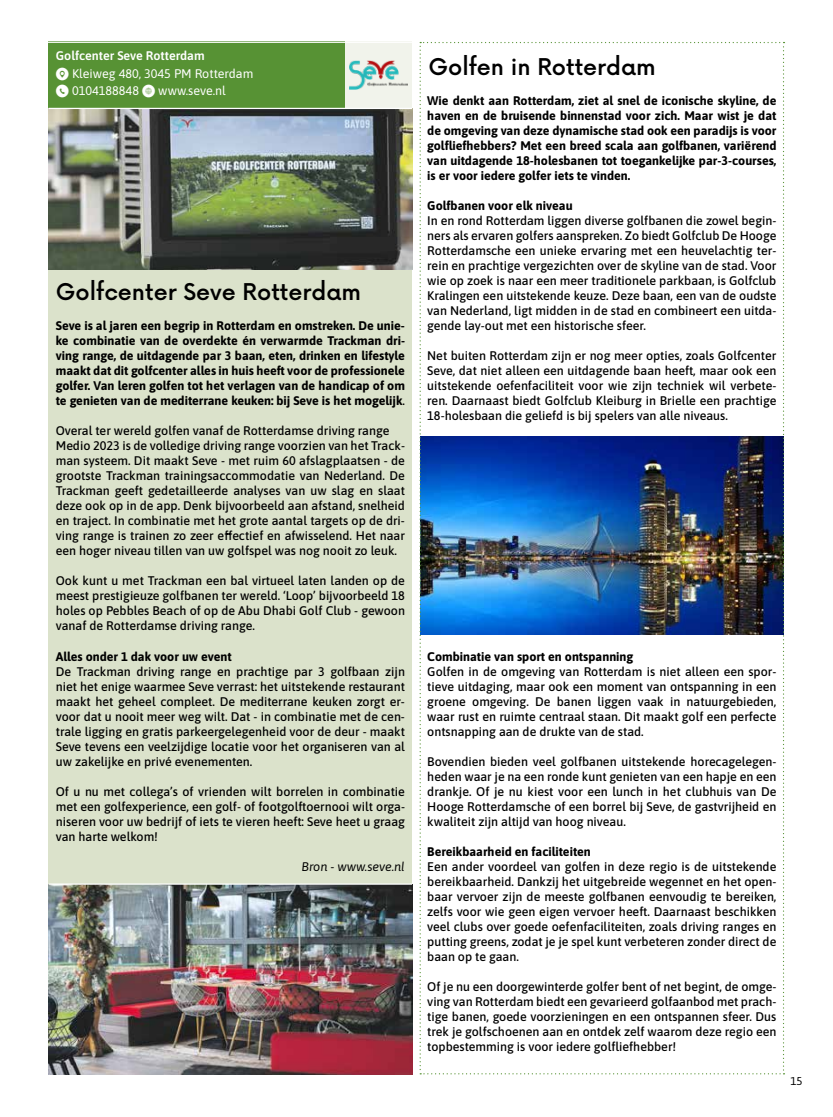
<style>
.page{position:relative;width:833px;height:1117px;background:#fff}
.page>*{position:absolute;margin:0;border:0;box-sizing:border-box;transform-origin:0 0}
.t1{font:500 22.5px "Now";color:#000}
.t2{font:12.5px/15px "Asap";color:#000;text-align:justify}
.t3{font:12.5px/17.5px "Asap";color:#fff}
.t4{font:italic 12.5px "Asap";color:#000}
.t5{font:11.25px "Asap";color:#000}
.s1{font-family:"Social Media Circled"}
</style>
<div class="page">
<div style="left:49px;top:158px;width:363px;height:917px;background:#dbe2cb"></div>
<div style="left:49px;top:42px;width:363px;height:32px;background:#579234"></div>
<div style="left:49px;top:59px;width:363px;height:32px;background:#579234"></div>
<div style="left:49px;top:77px;width:363px;height:32px;background:#579234"></div>
<img style="left:49px;top:109px;width:363px;height:160px">
<div style="left:345px;top:42px;width:67px;height:66px;background:#f1f3eb"></div>
<hr style="left:49px;top:108px;width:363px;height:1px;background:#fff">
<img style="left:349px;top:60px;width:59px;height:30px">
<img style="left:49px;top:884px;width:363px;height:190px">
<hr style="left:49px;top:883px;width:363px;height:1px;background:#fff">
<hr style="left:47px;top:42px;width:748px;height:1px;background:#fff">
<svg style="left:419px;top:42px;width:365px;height:1032px"></svg>
<p class="t3" style="left:56px;top:47px;width:199px">Golfcenter Seve Rotterdam<br><span class="s1">9</span> Kleiweg 480, 3045 PM Rotterdam <span class="s1">m</span> 0104188848 <span class="s1">K</span> www.seve.nl</p>
<h1 class="t1" style="left:56px;top:274px;width:307px">Golfcenter Seve Rotterdam</h1>
<p class="t2" style="left:56px;top:317px;width:351px">Seve is al jaren een begrip in Rotterdam en omstreken. De unie&shy;ke combinatie van de overdekte én verwarmde Trackman dri&shy;ving range, de uitdagende par 3 baan, eten, drinken en lifestyle maakt dat dit golfcenter alles in huis heeft voor de professionele golfer. Van leren golfen tot het verlagen van de handicap of om te genieten van de mediterrane keuken: bij Seve is het mogelijk.</p>
<p class="t2" style="left:56px;top:422px;width:351px;text-align:left">Overal ter wereld golfen vanaf de Rotterdamse driving range Medio 2023 is de volledige driving range voorzien van het Track&shy;man systeem. Dit maakt Seve - met ruim 60 afslagplaatsen - de grootste Trackman trainingsaccommodatie van Nederland. De Trackman geeft gedetailleerde analyses van uw slag en slaat deze ook op in de app. Denk bijvoorbeeld aan afstand, snelheid en traject. In combinatie met het grote aantal targets op de dri&shy;ving range is trainen zo zeer effectief en afwisselend. Het naar een hoger niveau tillen van uw golfspel was nog nooit zo leuk.</p>
<p class="t2" style="left:56px;top:572px;width:351px">Ook kunt u met Trackman een bal virtueel laten landen op de meest prestigieuze golfbanen ter wereld. ‘Loop’ bijvoorbeeld 18 holes op Pebbles Beach of op de Abu Dhabi Golf Club - gewoon vanaf de Rotterdamse driving range.</p>
<p class="t2" style="left:56px;top:647px;width:351px;text-align:left">Alles onder 1 dak voor uw event<br>De Trackman driving range en prachtige par 3 golfbaan zijn niet het enige waarmee Seve verrast: het uitstekende restaurant maakt het geheel compleet. De mediterrane keuken zorgt er&shy;voor dat u nooit meer weg wilt. Dat - in combinatie met de cen&shy;trale ligging en gratis parkeergelegenheid voor de deur - maakt Seve tevens een veelzijdige locatie voor het organiseren van al uw zakelijke en privé evenementen.</p>
<p class="t2" style="left:56px;top:782px;width:351px">Of u nu met collega’s of vrienden wilt borrelen in combinatie met een golfexperience, een golf- of footgolftoernooi wilt orga&shy;niseren voor uw bedrijf of iets te vieren heeft: Seve heet u graag van harte welkom!</p>
<p class="t4" style="left:302px;top:857px;width:105px">Bron - www.seve.nl</p>
<h1 class="t1" style="left:428px;top:49px;width:229px">Golfen in Rotterdam</h1>
<p class="t2" style="left:427px;top:92px;width:351px">Wie denkt aan Rotterdam, ziet al snel de iconische skyline, de haven en de bruisende binnenstad voor zich. Maar wist je dat de omgeving van deze dynamische stad ook een paradijs is voor golfliefhebbers? Met een breed scala aan golfbanen, variërend van uitdagende 18-holesbanen tot toegankelijke par-3-courses, is er voor iedere golfer iets te vinden.</p>
<p class="t2" style="left:427px;top:197px;width:351px;text-align:left">Golfbanen voor elk niveau<br>In en rond Rotterdam liggen diverse golfbanen die zowel begin&shy;ners als ervaren golfers aanspreken. Zo biedt Golfclub De Hooge Rotterdamsche een unieke ervaring met een heuvelachtig ter&shy;rein en prachtige vergezichten over de skyline van de stad. Voor wie op zoek is naar een meer traditionele parkbaan, is Golfclub Kralingen een uitstekende keuze. Deze baan, een van de oudste van Nederland, ligt midden in de stad en combineert een uitda&shy;gende lay-out met een historische sfeer.</p>
<p class="t2" style="left:427px;top:347px;width:351px">Net buiten Rotterdam zijn er nog meer opties, zoals Golfcenter Seve, dat niet alleen een uitdagende baan heeft, maar ook een uitstekende oefenfaciliteit voor wie zijn techniek wil verbete&shy;ren. Daarnaast biedt Golfclub Kleiburg in Brielle een prachtige 18-holesbaan die geliefd is bij spelers van alle niveaus.</p>
<p class="t2" style="left:427px;top:647px;width:351px;text-align:left">Combinatie van sport en ontspanning<br>Golfen in de omgeving van Rotterdam is niet alleen een spor&shy;tieve uitdaging, maar ook een moment van ontspanning in een groene omgeving. De banen liggen vaak in natuurgebieden, waar rust en ruimte centraal staan. Dit maakt golf een perfecte ontsnapping aan de drukte van de stad.</p>
<p class="t2" style="left:427px;top:752px;width:351px">Bovendien bieden veel golfbanen uitstekende horecagelegen&shy;heden waar je na een ronde kunt genieten van een hapje en een drankje. Of je nu kiest voor een lunch in het clubhuis van De Hooge Rotterdamsche of een borrel bij Seve, de gastvrijheid en kwaliteit zijn altijd van hoog niveau.</p>
<p class="t2" style="left:427px;top:842px;width:351px;text-align:left">Bereikbaarheid en faciliteiten<br>Een ander voordeel van golfen in deze regio is de uitstekende bereikbaarheid. Dankzij het uitgebreide wegennet en het open&shy;baar vervoer zijn de meeste golfbanen eenvoudig te bereiken, zelfs voor wie geen eigen vervoer heeft. Daarnaast beschikken veel clubs over goede oefenfaciliteiten, zoals driving ranges en putting greens, zodat je je spel kunt verbeteren zonder direct de baan op te gaan.</p>
<p class="t2" style="left:427px;top:977px;width:351px">Of je nu een doorgewinterde golfer bent of net begint, de omge&shy;ving van Rotterdam biedt een gevarieerd golfaanbod met prach&shy;tige banen, goede voorzieningen en een ontspannen sfeer. Dus trek je golfschoenen aan en ontdek zelf waarom deze regio een topbestemming is voor iedere golfliefhebber!</p>
<p class="t5" style="left:790px;top:1072px;width:14px">15</p>
</div>
